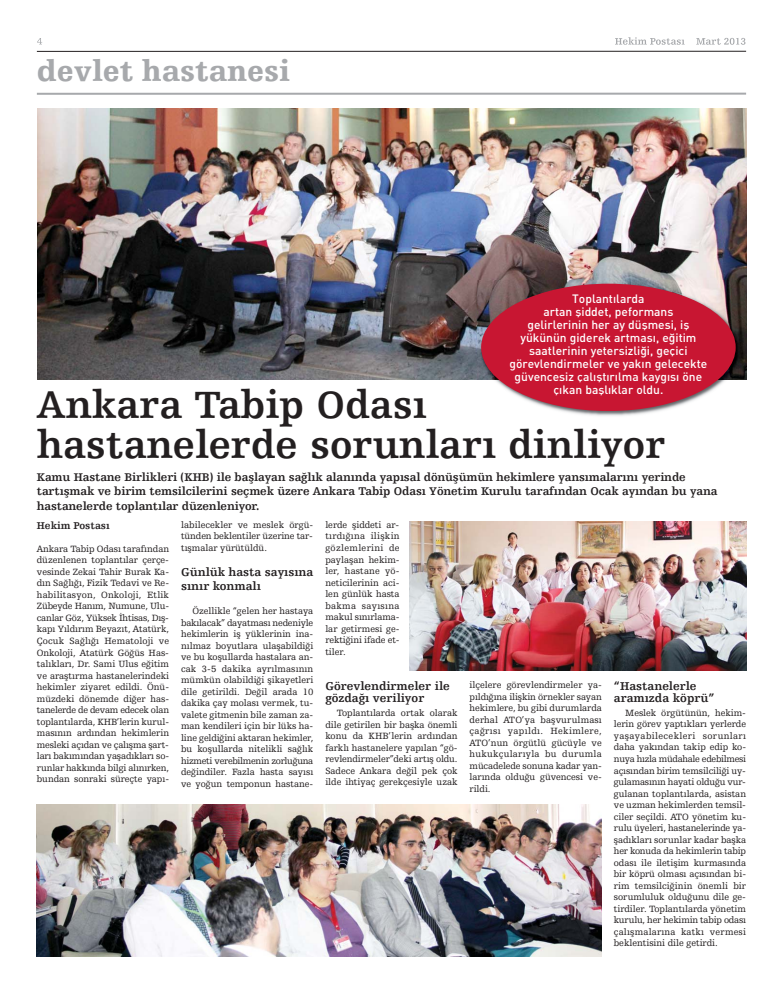
<style>
.page{position:relative;width:783px;height:993px;background:#fff}
.page>*{position:absolute;margin:0;border:0;box-sizing:border-box;transform-origin:0 0}
.t1{font:700 40px/40px "Humanist Slabserif 712 BT";color:#231f20}
.t2{font:900 30px "Humanist Slabserif 712 BT";color:#a7a9ac}
.t3{font:500 12px/13px "DINT";color:#fff;text-align:center}
.t4{font:700 12px/12px "Humanist Slabserif 712 BT";color:#231f20}
.t5{font:700 11.8px/14.2px "Humanist Slabserif 712 BT";letter-spacing:-.01em;color:#231f20}
.t6{font:700 10.4px "Humanist Slabserif 712 BT";color:#231f20}
.t7{font:9.6px/11.5px "Humanist Slabserif 712 BT";letter-spacing:-.005em;color:#231f20;text-align:justify}
</style>
<div class="page">
<svg style="left:615px;top:37px;width:50px;height:8px"></svg>
<hr style="left:37px;top:93px;width:709px;height:2px;background:#a7a9ac">
<hr style="left:37px;top:51px;width:709px;height:1px;background:#231f20">
<svg style="left:37px;top:38px;width:5px;height:6px"></svg>
<img style="left:38px;top:109px;width:708px;height:270px">
<img style="left:409px;top:521px;width:337px;height:149px">
<img style="left:37px;top:804px;width:564px;height:151px">
<img style="left:477px;top:280px;width:265px;height:136px">
<div style="left:481px;top:283px;width:254px;height:128px;background:#c81632;border-radius:50%"></div>
<h2 class="t2" style="left:37px;top:59px;width:254px">devlet hastanesi</h2>
<p class="t3" style="left:509px;top:294px;width:199px">Toplantılarda<br>artan şiddet, peformans<br>gelirlerinin her ay düşmesi, iş yükünün giderek artması, eğitim saatlerinin yetersizliği, geçici görevlendirmeler ve yakın gelecekte güvencesiz çalıştırılma kaygısı öne çıkan başlıklar oldu.</p>
<h1 class="t1" style="left:37px;top:387px;width:630px">Ankara Tabip Odası hastanelerde sorunları dinliyor</h1>
<p class="t5" style="left:37px;top:471px;width:682px">Kamu Hastane Birlikleri (KHB) ile başlayan sağlık alanında yapısal dönüşümün hekimlere yansımalarını yerinde tartışmak ve birim temsilcilerini seçmek üzere Ankara Tabip Odası Yönetim Kurulu tarafından Ocak ayından bu yana hastanelerde toplantılar düzenleniyor.</p>
<p class="t6" style="left:37px;top:520px;width:74px">Hekim Postası</p>
<p class="t7" style="left:37px;top:543px;width:134px">Ankara Tabip Odası tarafından düzenlenen toplantılar çerçe&shy;vesinde Zekai Tahir Burak Ka&shy;dın Sağlığı, Fizik Tedavi ve Re&shy;habilitasyon, Onkoloji, Etlik Zübeyde Hanım, Numune, Ulu&shy;canlar Göz, Yüksek İhtisas, Dış&shy;kapı Yıldırım Beyazıt, Atatürk, Çocuk Sağlığı Hematoloji ve Onkoloji, Atatürk Göğüs Has&shy;talıkları, Dr. Sami Ulus eğitim ve araştırma hastanelerindeki hekimler ziyaret edildi. Önü&shy;müzdeki dönemde diğer has&shy;tanelerde de devam edecek olan toplantılarda, KHB’lerin kurul&shy;masının ardından hekimlerin mesleki açıdan ve çalışma şart&shy;ları bakımından yaşadıkları so&shy;runlar hakkında bilgi alınırken, bundan sonraki süreçte yapı-</p>
<p class="t7" style="left:181px;top:519px;width:134px">labilecekler ve meslek örgü&shy;tünden beklentiler üzerine tar&shy;tışmalar yürütüldü.</p>
<p class="t4" style="left:181px;top:565px;width:134px;line-height:14.4px">Günlük hasta sayısına sınır konmalı</p>
<p class="t7" style="left:181px;top:605px;width:134px;text-indent:11px">Özellikle “gelen her hastaya bakılacak” dayatması nedeniyle hekimlerin iş yüklerinin ina&shy;nılmaz boyutlara ulaşabildiği ve bu koşullarda hastalara an&shy;cak 3-5 dakika ayrılmasının mümkün olabildiği şikayetleri dile getirildi. Değil arada 10 dakika çay molası vermek, tu&shy;valete gitmenin bile zaman za&shy;man kendileri için bir lüks ha&shy;line geldiğini aktaran hekimler, bu koşullarda nitelikli sağlık hizmeti verebilmenin zorluğuna değindiler. Fazla hasta sayısı ve yoğun temponun hastane-</p>
<p class="t7" style="left:325px;top:519px;width:76px">lerde şiddeti ar&shy;tırdığına ilişkin gözlemlerini de paylaşan hekim&shy;ler, hastane yö&shy;neticilerinin aci&shy;len günlük hasta bakma sayısına makul sınırlama&shy;lar getirmesi ge&shy;rektiğini ifade et&shy;tiler.</p>
<p class="t4" style="left:325px;top:681px;width:126px">Görevlendirmeler ile gözdağı veriliyor</p>
<p class="t7" style="left:325px;top:707px;width:134px;text-indent:11px">Toplantılarda ortak olarak dile getirilen bir başka önemli konu da KHB’lerin ardından farklı hastanelere yapılan “gö&shy;revlendirmeler”deki artış oldu.<br>Sadece Ankara değil pek çok ilde ihtiyaç gerekçesiyle uzak</p>
<p class="t7" style="left:469px;top:679px;width:134px">ilçelere görevlendirmeler ya&shy;pıldığına ilişkin örnekler sayan hekimlere, bu gibi durumlarda derhal ATO’ya başvurulması çağrısı yapıldı. Hekimlere, ATO’nun örgütlü gücüyle ve hukukçularıyla bu durumla mücadelede sonuna kadar yan&shy;larında olduğu güvencesi ve&shy;rildi.</p>
<p class="t4" style="left:613px;top:680px;width:102px">“Hastanelerle aramızda köprü”</p>
<p class="t7" style="left:613px;top:707px;width:134px;text-indent:11px">Meslek örgütünün, hekim&shy;lerin görev yaptıkları yerlerde yaşayabilecekleri sorunları daha yakından takip edip ko&shy;nuya hızla müdahale edebilmesi açısından birim temsilciliği uy&shy;gulamasının hayati olduğu vur&shy;gulanan toplantılarda, asistan ve uzman hekimlerden temsil&shy;ciler seçildi. ATO yönetim ku&shy;rulu üyeleri, hastanelerinde ya&shy;şadıkları sorunlar kadar başka her konuda da hekimlerin tabip odası ile iletişim kurmasında bir köprü olması açısından bi&shy;rim temsilciğinin önemli bir sorumluluk olduğunu dile ge&shy;tirdiler. Toplantılarda yönetim kurulu, her hekimin tabip odası çalışmalarına katkı vermesi beklentisini dile getirdi.</p>
</div>
